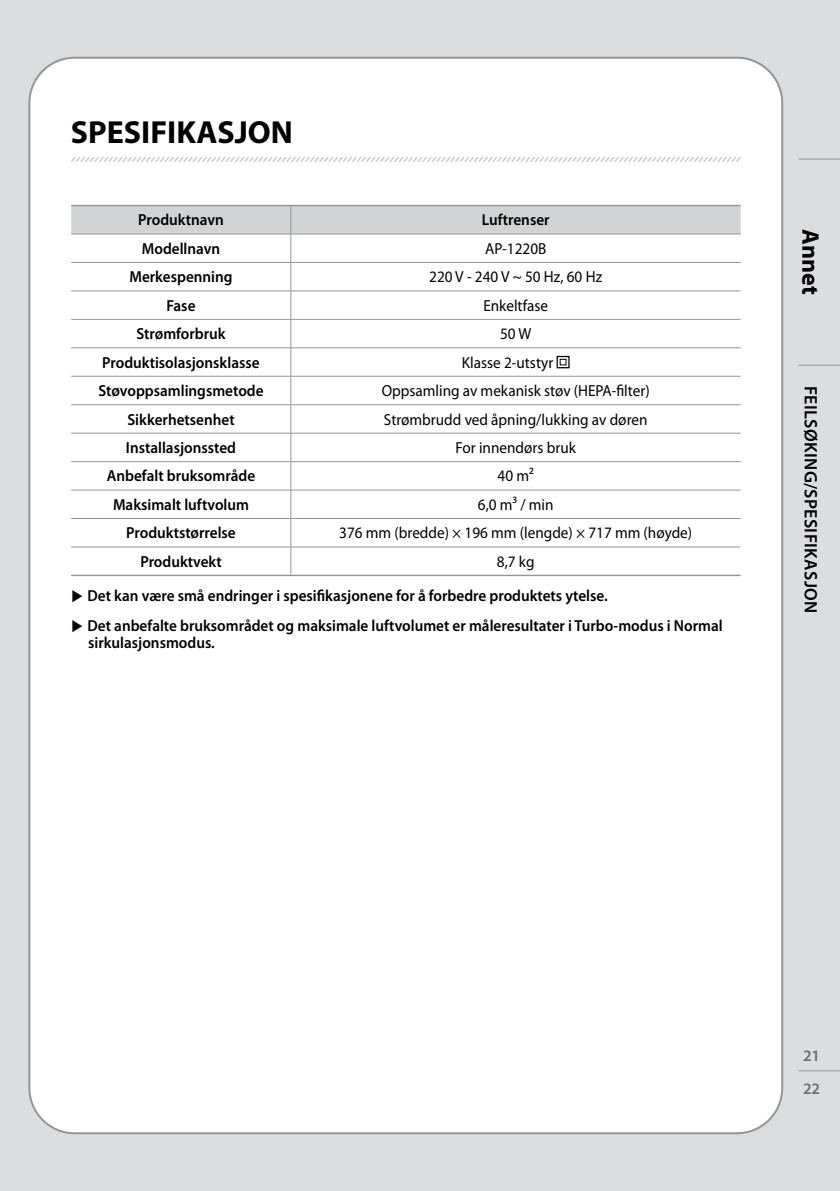
<style>
.page{position:relative;width:840px;height:1191px;background:#fff}
.page>*{position:absolute;margin:0;border:0;box-sizing:border-box;transform-origin:0 0}
.t1{font:700 32px "Myriad Pro";color:#000}
.t2{font:700 24px "Myriad Pro";color:#000}
.t3{font:600 18px "Myriad Pro";letter-spacing:.02em;color:#000}
.t4{font:600 16px/33.8px "Myriad Pro";color:#000;scale:.95 1}
.t5{font:16px "Myriad Pro";color:#000;scale:.95 1}
.t6{font:600 16px "Myriad Pro";color:#6d6e71}
.s1{font-weight:400}
.s2{font-family:"Yoon Gothic L";font-weight:400}
</style>
<div class="page">
<div style="left:0;top:0;width:839px;height:1191px;background:#dcddde"></div>
<div style="left:29px;top:58px;width:752px;height:1075px;background:#fff;border-radius:45px"></div>
<svg style="left:71px;top:157px;width:670px;height:5px"></svg>
<hr style="left:798px;top:158px;width:41px;height:1px;background:#939598">
<hr style="left:798px;top:1070px;width:41px;height:1px;background:#939598">
<hr style="left:798px;top:365px;width:41px;height:1px;background:#939598">
<hr style="left:71px;top:575px;width:220px;height:1px;background:#939598">
<hr style="left:291px;top:575px;width:449px;height:1px;background:#939598">
<svg style="left:71px;top:205px;width:669px;height:370px"></svg>
<div style="left:556px;top:356px;width:13px;height:12px;border:1px solid #000"></div>
<div style="left:559px;top:359px;width:7px;height:6px;border:1px solid #000"></div>
<h1 class="t1" style="left:71px;top:111px;width:223px">SPESIFIKASJON</h1>
<p class="t4" style="left:138px;top:203px;width:91px">Produktnavn</p>
<p class="t4" style="left:481px;top:203px;width:73px">Luftrenser</p>
<p class="t4" style="left:142px;top:231px;width:84px">Modellnavn</p>
<p class="t5" style="left:485px;top:238px;width:66px">AP-1220B</p>
<p class="t4" style="left:129px;top:259px;width:110px">Merkespenning</p>
<p class="t5" style="left:429px;top:267px;width:183px">220 V - 240 V ~ 50 Hz, 60 Hz</p>
<p class="t4" style="left:166px;top:288px;width:32px">Fase</p>
<p class="t5" style="left:483px;top:295px;width:70px">Enkeltfase</p>
<p class="t4" style="left:136px;top:316px;width:95px">Strømforbruk</p>
<p class="t5" style="left:500px;top:324px;width:34px">50 W</p>
<p class="t4" style="left:102px;top:345px;width:167px">Produktisolasjonsklasse</p>
<p class="t5" style="left:461px;top:352px;width:98px">Klasse 2-utstyr</p>
<p class="t4" style="left:98px;top:373px;width:175px">Støvoppsamlingsmetode</p>
<p class="t5" style="left:381px;top:381px;width:283px">Oppsamling av mekanisk støv (HEPA-filter)</p>
<p class="t4" style="left:127px;top:402px;width:114px">Sikkerhetsenhet</p>
<p class="t5" style="left:384px;top:409px;width:279px">Strømbrudd ved åpning/lukking av døren</p>
<p class="t4" style="left:126px;top:430px;width:117px">Installasjonssted</p>
<p class="t5" style="left:455px;top:438px;width:128px">For innendørs bruk</p>
<p class="t4" style="left:107px;top:459px;width:157px">Anbefalt bruksområde</p>
<p class="t5" style="left:497px;top:466px;width:40px">40 m2</p>
<p class="t4" style="left:113px;top:487px;width:145px">Maksimalt luftvolum</p>
<p class="t5" style="left:477px;top:494px;width:81px">6,0 m3 / min</p>
<p class="t4" style="left:126px;top:515px;width:117px">Produktstørrelse</p>
<p class="t5" style="left:339px;top:523px;width:373px">376 mm (bredde) × 196 mm (lengde) × 717 mm (høyde)</p>
<p class="t4" style="left:140px;top:544px;width:87px">Produktvekt</p>
<p class="t4" style="left:71px;top:544px;width:566px;text-indent:425px"><span class="s1">8,7 kg<br></span><span class="s2">▶</span> Det kan være små endringer i spesifikasjonene for å forbedre produktets ytelse.</p>
<p class="t4" style="left:88px;top:616px;width:669px;line-height:17.2px;text-indent:-17px"><span class="s2">▶</span> Det anbefalte bruksområdet og maksimale luftvolumet er måleresultater i Turbo-modus i Normal sirkulasjonsmodus.</p>
<h2 class="t2" style="left:825px;top:229px;width:67px;rotate:90deg">Annet</h2>
<p class="t3" style="left:821px;top:386px;width:229px;rotate:90deg">FEILSØKING/SPESIFIKASJON</p>
<p class="t6" style="left:802px;top:1045px;width:19px">21</p>
<p class="t6" style="left:802px;top:1078px;width:19px">22</p>
</div>
